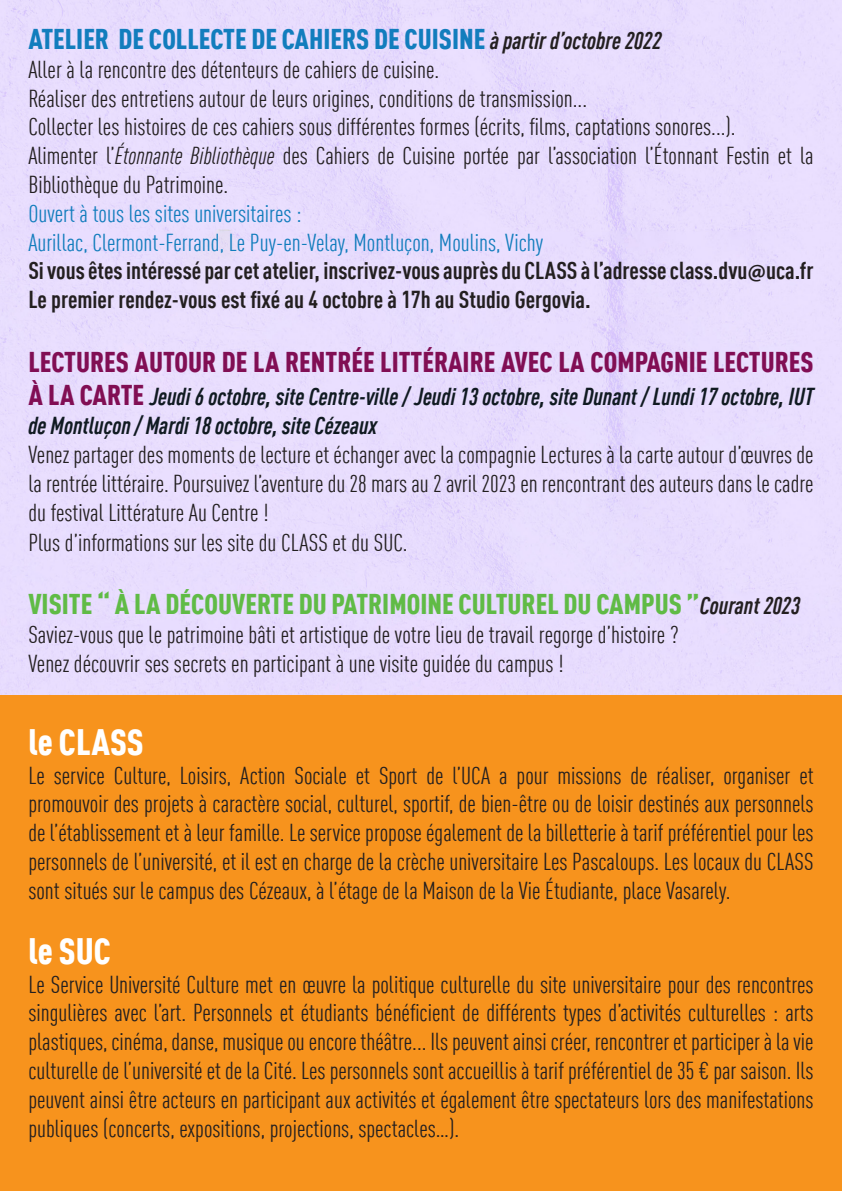
<style>
.page{position:relative;width:842px;height:1191px;background:#fff}
.page>*{position:absolute;margin:0;border:0;box-sizing:border-box;transform-origin:0 0}
.t1{font:900 condensed 36px "DIN Offc";color:#fff}
.t2{font:900 condensed 28px "DIN Offc";color:#60bb46}
.t3{font:900 condensed 28px "DIN Offc";color:#810e54}
.t4{font:900 condensed 28px "DIN Offc";color:#127dbd}
.t5{font:condensed 24px/28.8px "DIN Offc";color:#231f20;text-align:justify}
.t6{font:700 condensed 24px/28.8px "DIN Offc";color:#231f20}
.t7{font:italic 700 condensed 24px/28.8px "DIN Offc";color:#101a21}
.t8{font:condensed 24px "DIN Offc";color:#127dbd}
.s1{font-weight:700;font-style:italic;font-size:24px;color:#231f20}
.s2{font-style:italic}
.s3{font-family:"Myriad Pro";font-stretch:normal}
.s4{font-weight:900;font-style:normal;font-size:28px;color:#810e54}
</style>
<div class="page">
<div style="left:0;top:0;width:842px;height:696px;background:#e8ddfe"></div>
<div style="left:0;top:696px;width:842px;height:495px;background:#f7931d"></div>
<p class="t4" style="left:28px;top:21px;width:635px">ATELIER DE COLLECTE DE CAHIERS DE CUISINE <span class="s1">à partir d’octobre 2022</span></p>
<p class="t5" style="left:28px;top:55px;width:413px">Aller à la rencontre des détenteurs de cahiers de cuisine.</p>
<p class="t5" style="left:28px;top:84px;width:560px">Réaliser des entretiens autour de leurs origines, conditions de transmission...</p>
<p class="t5" style="left:28px;top:112px;width:709px">Collecter les histoires de ces cahiers sous différentes formes (écrits, films, captations sonores...).</p>
<p class="t5" style="left:28px;top:141px;width:787px">Alimenter l’<span class="s2">Étonnante Bibliothèque</span> des Cahiers de Cuisine portée par l’association l’Étonnant Festin et la<br>Bibliothèque du Patrimoine.</p>
<p class="t8" style="left:28px;top:199px;width:275px">Ouvert à tous les sites universitaires :</p>
<p class="t8" style="left:28px;top:228px;width:516px">Aurillac, Clermont-Ferrand, Le Puy-en-Velay, Montluçon, Moulins, Vichy</p>
<p class="t6" style="left:28px;top:256px;width:787px">Si vous êtes intéressé par cet atelier, inscrivez-vous auprès du CLASS à l’adresse class.dvu<span class="s3">@</span>uca.fr<br>Le premier rendez-vous est fixé au 4 octobre à 17h au Studio Gergovia.</p>
<p class="t3" style="left:28px;top:344px;width:787px">LECTURES AUTOUR DE LA RENTRÉE LITTÉRAIRE AVEC LA COMPAGNIE LECTURES</p>
<p class="t7" style="left:28px;top:382px;width:787px"><span class="s4">À LA CARTE</span> Jeudi 6 octobre, site Centre-ville / Jeudi 13 octobre, site Dunant / Lundi 17 octobre, IUT de Montluçon / Mardi 18 octobre, site Cézeaux</p>
<p class="t5" style="left:28px;top:440px;width:787px">Venez partager des moments de lecture et échanger avec la compagnie Lectures à la carte autour d’œuvres de la rentrée littéraire. Poursuivez l’aventure du 28 mars au 2 avril 2023 en rencontrant des auteurs dans le cadre du festival Littérature Au Centre !</p>
<p class="t5" style="left:28px;top:528px;width:381px">Plus d’informations sur les site du CLASS et du SUC.</p>
<p class="t2" style="left:28px;top:587px;width:773px">VISITE “ À LA DÉCOUVERTE DU PATRIMOINE CULTUREL DU CAMPUS ”<span class="s1">Courant 2023</span></p>
<p class="t5" style="left:28px;top:620px;width:652px">Saviez-vous que le patrimoine bâti et artistique de votre lieu de travail regorge d’histoire ?</p>
<p class="t5" style="left:28px;top:649px;width:537px">Venez découvrir ses secrets en participant à une visite guidée du campus !</p>
<p class="t1" style="left:28px;top:719px;width:117px">le CLASS</p>
<p class="t5" style="left:28px;top:760px;width:787px">Le service Culture, Loisirs, Action Sociale et Sport de l’UCA a pour missions de réaliser, organiser et promouvoir des projets à caractère social, culturel, sportif, de bien-être ou de loisir destinés aux personnels de l’établissement et à leur famille. Le service propose également de la billetterie à tarif préférentiel pour les personnels de l’université, et il est en charge de la crèche universitaire Les Pascaloups. Les locaux du CLASS sont situés sur le campus des Cézeaux, à l’étage de la Maison de la Vie Étudiante, place Vasarely.</p>
<p class="t1" style="left:28px;top:928px;width:84px">le SUC</p>
<p class="t5" style="left:28px;top:969px;width:787px">Le Service Université Culture met en œuvre la politique culturelle du site universitaire pour des rencontres singulières avec l’art. Personnels et étudiants bénéficient de différents types d’activités culturelles : arts plastiques, cinéma, danse, musique ou encore théâtre... Ils peuvent ainsi créer, rencontrer et participer à la vie culturelle de l’université et de la Cité. Les personnels sont accueillis à tarif préférentiel de 35 € par saison. Ils peuvent ainsi être acteurs en participant aux activités et également être spectateurs lors des manifestations publiques (concerts, expositions, projections, spectacles…).</p>
</div>
